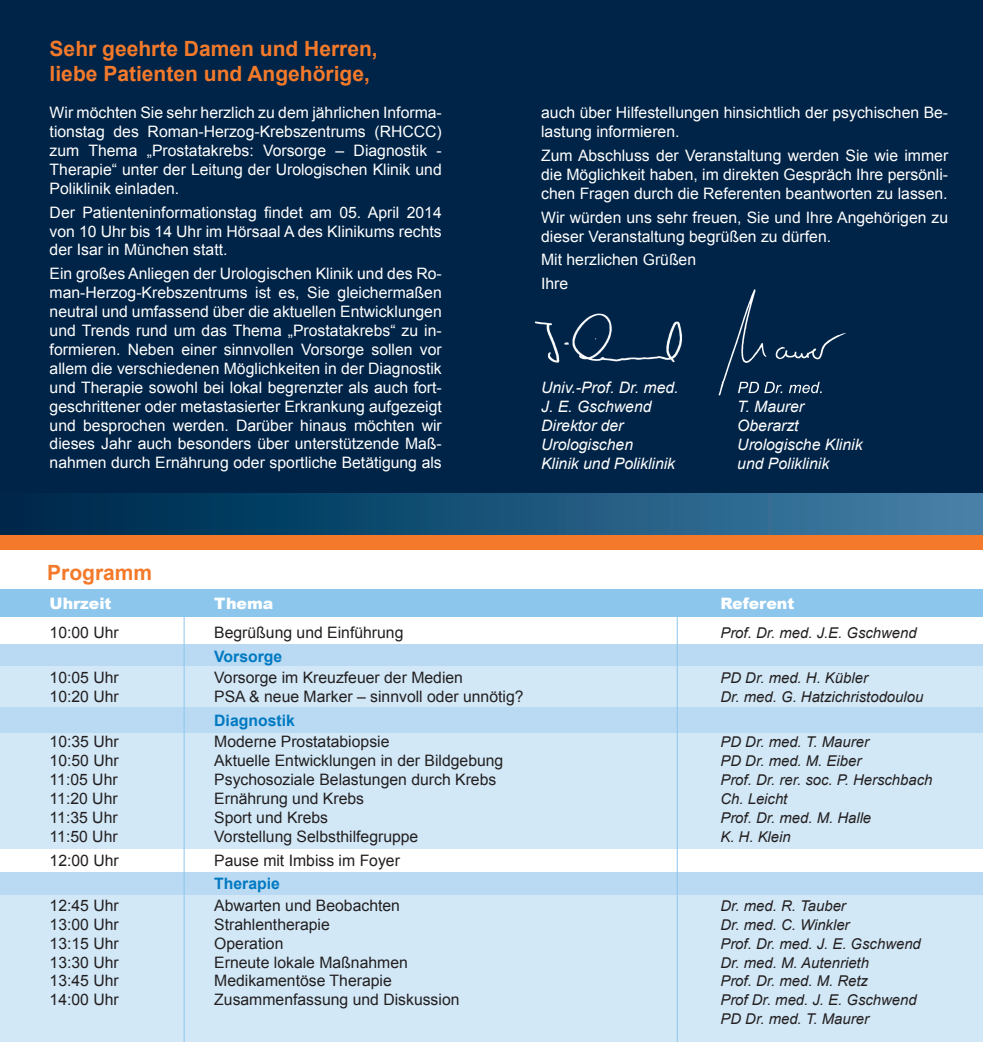
<style>
.page{position:relative;width:983px;height:1042px;background:#fff}
.page>*{position:absolute;margin:0;border:0;box-sizing:border-box;transform-origin:0 0}
.t1{font:700 21px/25.2px "Arial";color:#f4792a}
.t2{font:15.75px/18.9px "Arial";color:#fff;text-align:justify}
.t3{font:15.75px "Arial";color:#231f20}
.t4{font:italic 15.75px/18.9px "Arial";color:#fff}
.t5{font:700 15.75px "Arial";color:#0079c2}
.t6{font:900 15.75px "Arial";color:#fff}
.t7{font:italic 14.88px/18.9px "Arial";color:#231f20}
</style>
<div class="page">
<div style="left:0;top:0;width:982px;height:541px;background:#002447"></div>
<div style="left:0;top:494px;width:982px;height:47px;background:linear-gradient(to right,#002649,#4481a8)"></div>
<div style="left:0;top:535px;width:982px;height:14px;background:#f4792a"></div>
<div style="left:0;top:589px;width:982px;height:27px;background:#8cc6ec"></div>
<div style="left:0;top:666px;width:982px;height:41px;background:#d2e8f7"></div>
<div style="left:0;top:644px;width:982px;height:22px;background:#b9daf2"></div>
<div style="left:0;top:707px;width:982px;height:26px;background:#b9daf2"></div>
<div style="left:0;top:871px;width:982px;height:24px;background:#b9daf2"></div>
<div style="left:0;top:733px;width:982px;height:115px;background:#d2e8f7"></div>
<div style="left:0;top:895px;width:982px;height:147px;background:#d2e8f7"></div>
<img style="left:534px;top:313px;width:148px;height:50px">
<img style="left:718px;top:289px;width:128px;height:107px">
<img style="left:718px;top:382px;width:103px;height:11px">
<hr style="left:184px;top:589px;width:1px;height:453px;background:#8cc6ec">
<hr style="left:676px;top:590px;width:1px;height:452px;background:#8cc6ec">
<h1 class="t1" style="left:50px;top:37px;width:329px">Sehr geehrte Damen und Herren, liebe Patienten und Angehörige,</h1>
<p class="t2" style="left:50px;top:103px;width:393px">Wir möchten Sie sehr herzlich zu dem jährlichen Informa&shy;tionstag des Roman-Herzog-Krebszentrums (RHCCC) zum Thema „Prostatakrebs: Vorsorge – Diagnostik - Therapie“ unter der Leitung der Urologischen Klinik und Poliklinik einladen.</p>
<p class="t2" style="left:50px;top:203px;width:393px">Der Patienteninformationstag findet am 05. April 2014 von 10 Uhr bis 14 Uhr im Hörsaal A des Klinikums rechts der Isar in München statt.</p>
<p class="t2" style="left:50px;top:264px;width:393px">Ein großes Anliegen der Urologischen Klinik und des Ro&shy;man-Herzog-Krebszentrums ist es, Sie gleichermaßen neutral und umfassend über die aktuellen Entwicklungen und Trends rund um das Thema „Prostatakrebs“ zu in&shy;formieren. Neben einer sinnvollen Vorsorge sollen vor allem die verschiedenen Möglichkeiten in der Diagnostik und Therapie sowohl bei lokal begrenzter als auch fort&shy;geschrittener oder metastasierter Erkrankung aufgezeigt und besprochen werden. Darüber hinaus möchten wir dieses Jahr auch besonders über unterstützende Maß&shy;nahmen durch Ernährung oder sportliche Betätigung als</p>
<p class="t2" style="left:541px;top:103px;width:408px">auch über Hilfestellungen hinsichtlich der psychischen Be&shy;lastung informieren.</p>
<p class="t2" style="left:541px;top:146px;width:408px">Zum Abschluss der Veranstaltung werden Sie wie immer die Möglichkeit haben, im direkten Gespräch Ihre persönli&shy;chen Fragen durch die Referenten beantworten zu lassen.</p>
<p class="t2" style="left:541px;top:208px;width:408px">Wir würden uns sehr freuen, Sie und Ihre Angehörigen zu dieser Veranstaltung begrüßen zu dürfen.</p>
<p class="t2" style="left:541px;top:248px;width:156px;line-height:23.8px">Mit herzlichen Grüßen<br>Ihre</p>
<p class="t4" style="left:541px;top:378px;width:139px">Univ.-Prof. Dr. med.<br>J. E. Gschwend</p>
<p class="t4" style="left:737px;top:397px;width:68px">T. Maurer</p>
<p class="t4" style="left:541px;top:416px;width:84px">Direktor der</p>
<p class="t4" style="left:737px;top:416px;width:63px">Oberarzt</p>
<p class="t4" style="left:541px;top:435px;width:93px">Urologischen</p>
<p class="t4" style="left:737px;top:435px;width:127px">Urologische Klinik</p>
<p class="t4" style="left:541px;top:454px;width:135px">Klinik und Poliklinik</p>
<p class="t4" style="left:737px;top:454px;width:93px">und Poliklinik</p>
<h1 class="t1" style="left:47px;top:560px;width:107px">Programm</h1>
<p class="t6" style="left:50px;top:592px;width:63px">Uhrzeit</p>
<p class="t6" style="left:214px;top:592px;width:61px">Thema</p>
<p class="t6" style="left:720px;top:592px;width:75px">Referent</p>
<p class="t3" style="left:50px;top:622px;width:71px">10:00 Uhr</p>
<p class="t3" style="left:214px;top:622px;width:191px">Begrüßung und Einführung</p>
<p class="t7" style="left:720px;top:623px;width:198px">Prof. Dr. med. J.E. Gschwend</p>
<p class="t5" style="left:214px;top:646px;width:69px">Vorsorge</p>
<p class="t3" style="left:50px;top:667px;width:71px">10:05 Uhr</p>
<p class="t3" style="left:214px;top:667px;width:250px">Vorsorge im Kreuzfeuer der Medien</p>
<p class="t7" style="left:720px;top:668px;width:149px">PD Dr. med. H. Kübler</p>
<p class="t3" style="left:50px;top:686px;width:71px">10:20 Uhr</p>
<p class="t3" style="left:214px;top:686px;width:311px">PSA &amp; neue Marker – sinnvoll oder unnötig?</p>
<p class="t7" style="left:720px;top:687px;width:204px">Dr. med. G. Hatzichristodoulou</p>
<p class="t5" style="left:214px;top:710px;width:82px">Diagnostik</p>
<p class="t3" style="left:50px;top:731px;width:71px">10:35 Uhr</p>
<p class="t3" style="left:214px;top:731px;width:177px">Moderne Prostatabiopsie</p>
<p class="t7" style="left:720px;top:733px;width:150px">PD Dr. med. T. Maurer</p>
<p class="t3" style="left:50px;top:750px;width:71px">10:50 Uhr</p>
<p class="t3" style="left:214px;top:750px;width:290px">Aktuelle Entwicklungen in der Bildgebung</p>
<p class="t7" style="left:720px;top:751px;width:142px">PD Dr. med. M. Eiber</p>
<p class="t3" style="left:50px;top:769px;width:69px">11:05 Uhr</p>
<p class="t3" style="left:214px;top:769px;width:283px">Psychosoziale Belastungen durch Krebs</p>
<p class="t7" style="left:720px;top:770px;width:213px">Prof. Dr. rer. soc. P. Herschbach</p>
<p class="t3" style="left:50px;top:788px;width:69px">11:20 Uhr</p>
<p class="t3" style="left:214px;top:788px;width:151px">Ernährung und Krebs</p>
<p class="t7" style="left:720px;top:789px;width:68px">Ch. Leicht</p>
<p class="t3" style="left:50px;top:807px;width:69px">11:35 Uhr</p>
<p class="t3" style="left:214px;top:807px;width:115px">Sport und Krebs</p>
<p class="t7" style="left:720px;top:808px;width:152px">Prof. Dr. med. M. Halle</p>
<p class="t3" style="left:50px;top:826px;width:69px">11:50 Uhr</p>
<p class="t3" style="left:214px;top:826px;width:205px">Vorstellung Selbsthilfegruppe</p>
<p class="t7" style="left:720px;top:827px;width:72px">K. H. Klein</p>
<p class="t3" style="left:50px;top:850px;width:71px">12:00 Uhr</p>
<p class="t3" style="left:214px;top:850px;width:187px">Pause mit Imbiss im Foyer</p>
<p class="t5" style="left:214px;top:873px;width:67px">Therapie</p>
<p class="t3" style="left:50px;top:895px;width:71px">12:45 Uhr</p>
<p class="t3" style="left:214px;top:895px;width:187px">Abwarten und Beobachten</p>
<p class="t7" style="left:720px;top:896px;width:127px">Dr. med. R. Tauber</p>
<p class="t3" style="left:50px;top:914px;width:71px">13:00 Uhr</p>
<p class="t3" style="left:214px;top:914px;width:117px">Strahlentherapie</p>
<p class="t7" style="left:720px;top:915px;width:131px">Dr. med. C. Winkler</p>
<p class="t3" style="left:50px;top:933px;width:71px">13:15 Uhr</p>
<p class="t3" style="left:214px;top:933px;width:71px">Operation</p>
<p class="t7" style="left:720px;top:934px;width:202px">Prof. Dr. med. J. E. Gschwend</p>
<p class="t3" style="left:50px;top:951px;width:71px">13:30 Uhr</p>
<p class="t3" style="left:214px;top:951px;width:195px">Erneute lokale Maßnahmen</p>
<p class="t7" style="left:720px;top:953px;width:150px">Dr. med. M. Autenrieth</p>
<p class="t3" style="left:50px;top:970px;width:71px">13:45 Uhr</p>
<p class="t3" style="left:214px;top:970px;width:179px">Medikamentöse Therapie</p>
<p class="t7" style="left:720px;top:972px;width:149px">Prof. Dr. med. M. Retz</p>
<p class="t3" style="left:50px;top:989px;width:71px">14:00 Uhr</p>
<p class="t3" style="left:214px;top:989px;width:247px">Zusammenfassung und Diskussion</p>
<p class="t7" style="left:720px;top:991px;width:198px">Prof Dr. med. J. E. Gschwend<br>PD Dr. med. T. Maurer</p>
</div>
